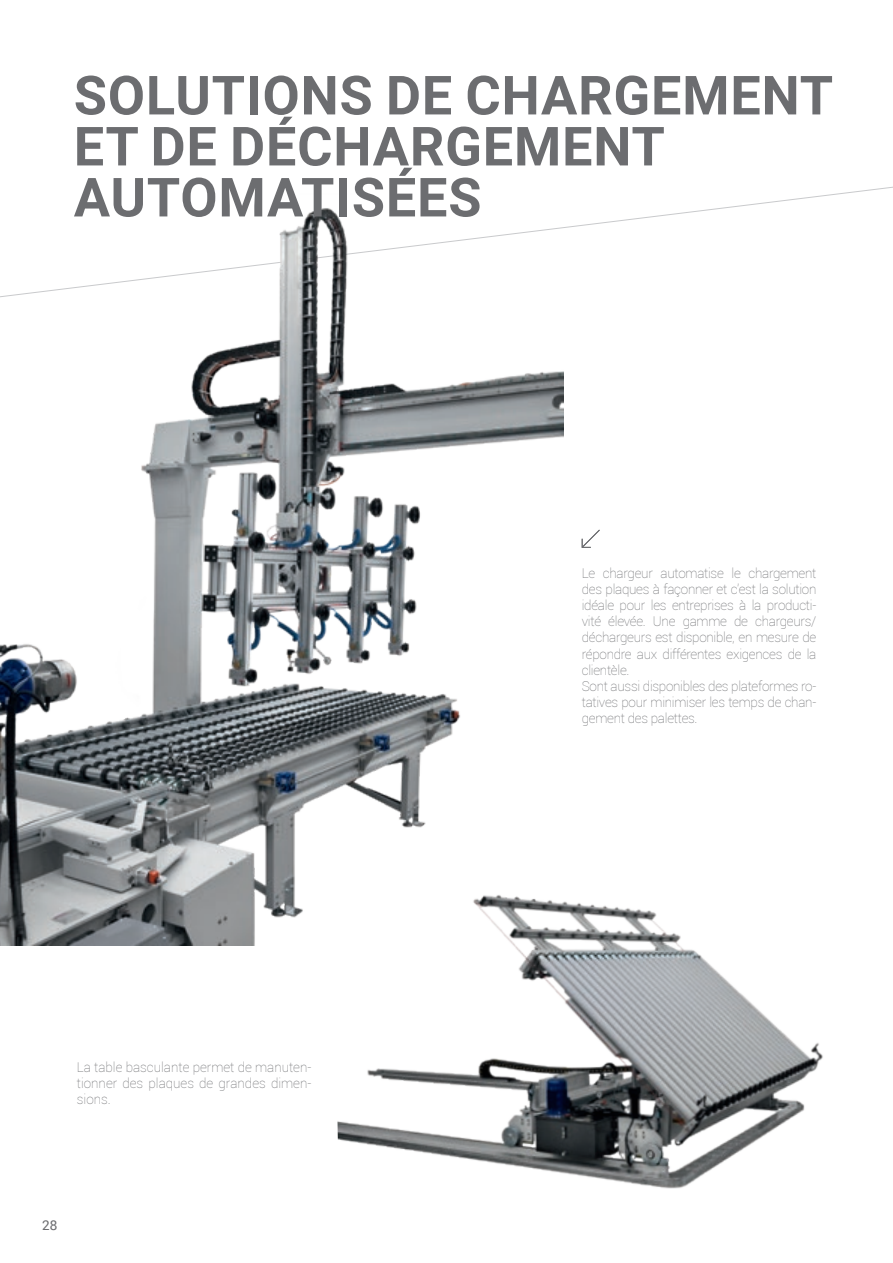
<style>
.page{position:relative;width:893px;height:1263px;background:#fff}
.page>*{position:absolute;margin:0;border:0;box-sizing:border-box;transform-origin:0 0}
.t1{font:700 54px/51px "Roboto";letter-spacing:.015em;color:#6c6d70}
.t2{font:100 13.5px/16.2px "Roboto";letter-spacing:-.02em;color:#6c6d70;text-align:justify}
.t3{font:13.5px "Roboto";color:#6c6d70}
</style>
<div class="page">
<img style="left:337px;top:901px;width:486px;height:288px">
<img style="left:0;top:208px;width:564px;height:737px">
<svg style="left:581px;top:529px;width:19px;height:19px"></svg>
<p class="t1" style="left:74px;top:68px;width:761px">SOLUTIONS DE CHARGEMENT<br>ET DE DÉCHARGEMENT<br>AUTOMATISÉES</p>
<p class="t2" style="left:77px;top:1059px;width:236px">La table basculante permet de manuten&shy;tionner des plaques de grandes dimen&shy;sions.</p>
<p class="t3" style="left:42px;top:1215px;width:17px">28</p>
<p class="t2" style="left:582px;top:564px;width:236px">Le chargeur automatise le chargement des plaques à façonner et c’est la solution idéale pour les entreprises à la producti&shy;vité élevée. Une gamme de chargeurs/ déchargeurs est disponible, en mesure de répondre aux différentes exigences de la clientèle.</p>
<p class="t2" style="left:582px;top:678px;width:236px">Sont aussi disponibles des plateformes ro&shy;tatives pour minimiser les temps de chan&shy;gement des palettes.</p>
</div>
